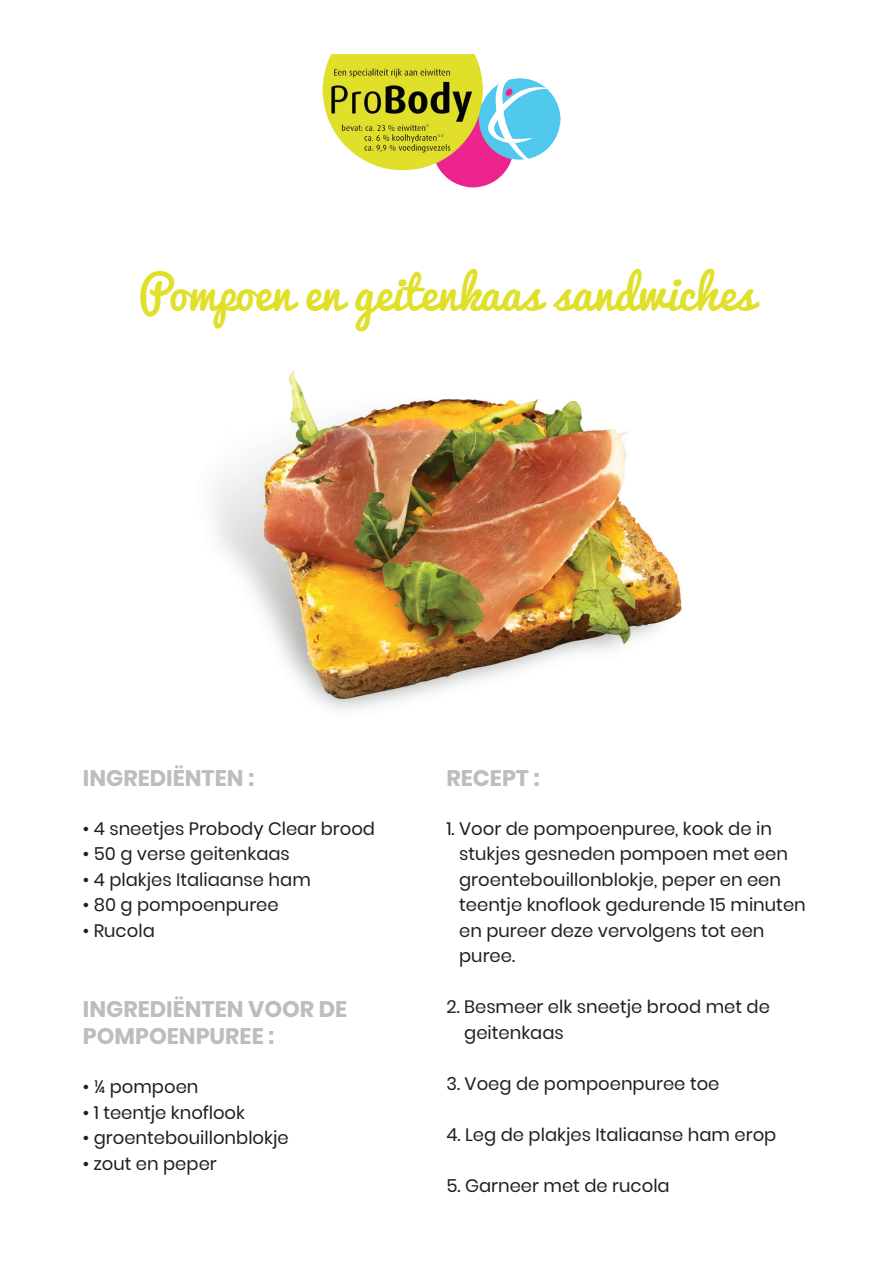
<style>
.page{position:relative;width:893px;height:1263px;background:#fff}
.page>*{position:absolute;margin:0;border:0;box-sizing:border-box;transform-origin:0 0}
.t1{font:45px "Pacifico";color:#e0e02a}
.t2{font:700 22.5px/27px "Poppins";color:#bcbdc0}
.t3{font:18px/25.5px "Poppins";color:#231f20}
</style>
<div class="page">
<img style="left:215px;top:371px;width:467px;height:339px">
<img style="left:322px;top:54px;width:239px;height:134px">
<h1 class="t1" style="left:138px;top:254px;width:618px">Pompoen en geitenkaas sandwiches</h1>
<p class="t2" style="left:83px;top:765px;width:173px">INGREDIËNTEN :</p>
<p class="t3" style="left:83px;top:816px;width:294px">• 4 sneetjes Probody Clear brood</p>
<p class="t3" style="left:83px;top:841px;width:209px">• 50 g verse geitenkaas</p>
<p class="t3" style="left:83px;top:867px;width:229px">• 4 plakjes Italiaanse ham</p>
<p class="t3" style="left:83px;top:892px;width:197px">• 80 g pompoenpuree</p>
<p class="t3" style="left:83px;top:918px;width:73px">• Rucola</p>
<p class="t2" style="left:83px;top:996px;width:266px">INGREDIËNTEN VOOR DE<br>POMPOENPUREE :</p>
<p class="t3" style="left:83px;top:1074px;width:117px">• ¼ pompoen</p>
<p class="t3" style="left:83px;top:1099px;width:164px">• 1 teentje knoflook</p>
<p class="t3" style="left:83px;top:1125px;width:207px">• groentebouillonblokje</p>
<p class="t3" style="left:83px;top:1150px;width:135px">• zout en peper</p>
<p class="t2" style="left:446px;top:765px;width:95px">RECEPT :</p>
<p class="t3" style="left:459px;top:816px;width:348px;text-indent:-13px">1. Voor de pompoenpuree, kook de in stukjes gesneden pompoen met een groentebouillonblokje, peper en een teentje knoflook gedurende 15 minuten en pureer deze vervolgens tot een puree.</p>
<p class="t3" style="left:464px;top:994px;width:307px;text-indent:-18px">2. Besmeer elk sneetje brood met de geitenkaas</p>
<p class="t3" style="left:446px;top:1071px;width:275px">3. Voeg de pompoenpuree toe</p>
<p class="t3" style="left:446px;top:1122px;width:331px">4. Leg de plakjes Italiaanse ham erop</p>
<p class="t3" style="left:446px;top:1173px;width:225px">5. Garneer met de rucola</p>
</div>
